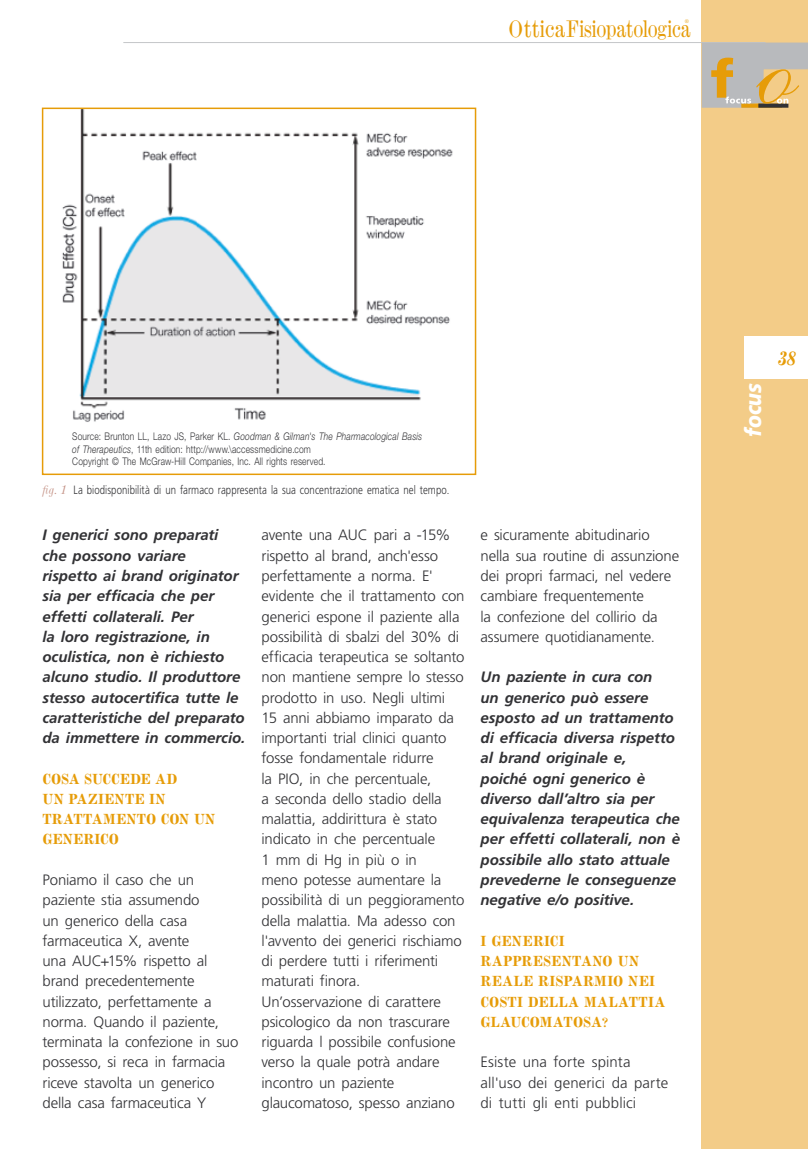
<style>
.page{position:relative;width:808px;height:1149px;background:#fff}
.page>*{position:absolute;margin:0;border:0;box-sizing:border-box;transform-origin:0 0}
.t1{font:expanded 22.5px "Modern MT Std";letter-spacing:-.015em;color:#e69c08;scale:.8 1}
.t2{font:italic 900 22.5px "Frutiger LT Std";color:#fff;scale:.85 1}
.t3{font:italic 700 21px "Modern MT Std";color:#e69c08;scale:.85 1}
.t4{font:300 15px/20.2px "Frutiger LT Std";letter-spacing:-.01em;color:#323235}
.t5{font:italic 700 15px/20.2px "Frutiger LT Std";letter-spacing:-.005em;color:#323235}
.t6{font:700 15px/20.2px "Modern MT Std";letter-spacing:.015em;color:#e69c08}
.t7{font:300 15px/20.2px "Frutiger LT Std";letter-spacing:.01em;color:#323235}
.t8{font:300 12px "Frutiger LT Std";letter-spacing:.005em;color:#323235;scale:.8 1}
.t9{font:300 10.5px/12.6px "Helvetica Neue LT Std";letter-spacing:.02em;color:#323235;scale:.8 1}
.t10{font:expanded 5.25px "Modern MT Std";color:#e69c08}
.s1{font-style:italic}
.s2{font-family:"Modern MT Std";font-weight:400;font-style:italic;font-stretch:condensed;font-size:13.5px;color:#c59488}
</style>
<div class="page">
<div style="left:702px;top:0;width:106px;height:1148px;background:#f3cc88"></div>
<hr style="left:123px;top:42px;width:642px;height:1px;background:#c5c7c9">
<div style="left:744px;top:336px;width:64px;height:42px;background:#fff"></div>
<svg style="left:701px;top:42px;width:107px;height:66px"></svg>
<img style="left:62px;top:110px;width:391px;height:312px">
<div style="left:42px;top:107px;width:434px;height:368px;border:2px solid #e69c08"></div>
<p class="t10" style="left:685px;top:18px;width:6px">®</p>
<h1 class="t1" style="left:508px;top:14px;width:230px">OtticaFisiopatologica</h1>
<p class="t9" style="left:72px;top:429px;width:439px">Source: Brunton LL, Lazo JS, Parker KL. <span class="s1">Goodman &amp; Gilman's The Pharmacological Basis of Therapeutics</span>, 11th edition: http://www.\accessmedicine.com<br>Copyright © The McGraw-Hill Companies, Inc. All rights reserved.</p>
<p class="t8" style="left:43px;top:482px;width:510px"><span class="s2">fig. 1</span> La biodisponibilità di un farmaco rappresenta la sua concentrazione ematica nel tempo.</p>
<p class="t5" style="left:43px;top:525px;width:204px">I generici sono preparati che possono variare<br>rispetto ai brand originator sia per efficacia che per effetti collaterali. Per<br>la loro registrazione, in oculistica, non è richiesto alcuno studio. Il produttore stesso autocertifica tutte le caratteristiche del preparato da immettere in commercio.</p>
<p class="t6" style="left:43px;top:768px;width:174px">COSA SUCCEDE AD<br>UN PAZIENTE IN<br>TRATTAMENTO CON UN<br>GENERICO</p>
<p class="t4" style="left:43px;top:869px;width:197px">Poniamo il caso che un paziente stia assumendo<br>un generico della casa farmaceutica X, avente<br>una AUC+15% rispetto al brand precedentemente utilizzato, perfettamente a norma. Quando il paziente, terminata la confezione in suo possesso, si reca in farmacia riceve stavolta un generico della casa farmaceutica Y</p>
<p class="t4" style="left:262px;top:525px;width:205px">avente una AUC pari a -15% rispetto al brand, anch'esso perfettamente a norma. E' evidente che il trattamento con generici espone il paziente alla possibilità di sbalzi del 30% di efficacia terapeutica se soltanto non mantiene sempre lo stesso prodotto in uso. Negli ultimi<br>15 anni abbiamo imparato da importanti trial clinici quanto fosse fondamentale ridurre<br>la PIO, in che percentuale,<br>a seconda dello stadio della malattia, addirittura è stato indicato in che percentuale<br>1 mm di Hg in più o in<br>meno potesse aumentare la possibilità di un peggioramento della malattia. Ma adesso con l'avvento dei generici rischiamo di perdere tutti i riferimenti maturati finora.<br>Un’osservazione di carattere psicologico da non trascurare riguarda l possibile confusione verso la quale potrà andare incontro un paziente glaucomatoso, spesso anziano</p>
<p class="t4" style="left:480px;top:525px;width:200px">e sicuramente abitudinario nella sua routine di assunzione dei propri farmaci, nel vedere cambiare frequentemente<br>la confezione del collirio da assumere quotidianamente.</p>
<p class="t5" style="left:480px;top:666px;width:201px">Un paziente in cura con<br>un generico può essere esposto ad un trattamento di efficacia diversa rispetto al brand originale e,<br>poiché ogni generico è diverso dall’altro sia per equivalenza terapeutica che per effetti collaterali, non è possibile allo stato attuale prevederne le conseguenze negative e/o positive.</p>
<p class="t6" style="left:480px;top:930px;width:186px">I GENERICI<br>RAPPRESENTANO UN<br>REALE RISPARMIO NEI<br>COSTI DELLA MALATTIA<br>GLAUCOMATOSA?</p>
<p class="t7" style="left:480px;top:1051px;width:189px">Esiste una forte spinta all'uso dei generici da parte di tutti gli enti pubblici</p>
<h1 class="t2" style="left:740px;top:436px;width:64px;rotate:-90deg">focus</h1>
<h2 class="t3" style="left:778px;top:345px;width:23px">38</h2>
</div>
